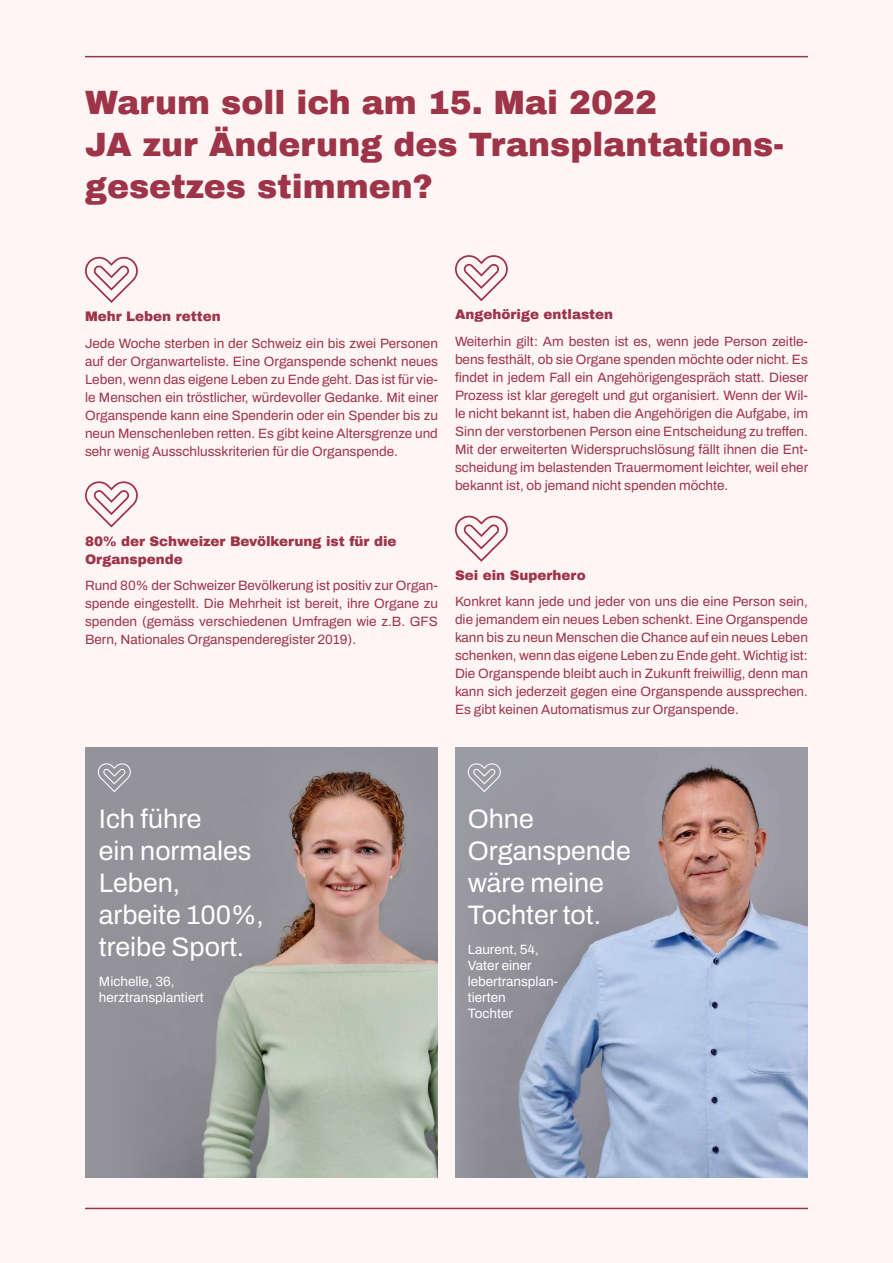
<style>
.page{position:relative;width:893px;height:1263px;background:#fef5f4}
.page>*{position:absolute;margin:0;border:0;box-sizing:border-box;transform-origin:0 0}
.t1{font:900 33px/42px "Archivo";color:#9e3448}
.t2{font:26.7px/32.1px "Archivo";color:#fff}
.t3{font:13.5px/18px "Archivo";color:#9e3448;text-align:justify}
.t4{font:900 13.5px/18px "Archivo";color:#9e3448}
.t5{font:13.5px/16.2px "Archivo";color:#fff}
</style>
<div class="page">
<svg style="left:85px;top:256px;width:53px;height:47px"></svg>
<svg style="left:85px;top:481px;width:53px;height:46px"></svg>
<svg style="left:455px;top:255px;width:53px;height:46px"></svg>
<svg style="left:455px;top:515px;width:53px;height:47px"></svg>
<hr style="left:85px;top:56px;width:723px;height:1px;background:#9e3448">
<hr style="left:85px;top:1208px;width:723px;height:1px;background:#9e3448">
<img style="left:455px;top:747px;width:353px;height:431px">
<svg style="left:466px;top:761px;width:37px;height:32px"></svg>
<img style="left:85px;top:747px;width:353px;height:431px">
<svg style="left:96px;top:761px;width:37px;height:32px"></svg>
<h1 class="t1" style="left:85px;top:82px;width:701px">Warum soll ich am 15. Mai 2022<br>JA zur Änderung des Transplantations&shy;gesetzes stimmen?</h1>
<p class="t4" style="left:85px;top:307px;width:137px">Mehr Leben retten</p>
<p class="t3" style="left:85px;top:334px;width:355px">Jede Woche sterben in der Schweiz ein bis zwei Personen auf der Organwarteliste. Eine Organspende schenkt neues Leben, wenn das eigene Leben zu Ende geht. Das ist für vie&shy;le Menschen ein tröstlicher, würdevoller Gedanke. Mit einer Organspende kann eine Spenderin oder ein Spender bis zu neun Menschenleben retten. Es gibt keine Altersgrenze und sehr wenig Ausschlusskriterien für die Organspende.</p>
<p class="t4" style="left:455px;top:306px;width:160px">Angehörige entlasten</p>
<p class="t3" style="left:455px;top:332px;width:355px">Weiterhin gilt: Am besten ist es, wenn jede Person zeitle&shy;bens festhält, ob sie Organe spenden möchte oder nicht. Es findet in jedem Fall ein Angehörigengespräch statt. Dieser Prozess ist klar geregelt und gut organisiert. Wenn der Wil&shy;le nicht bekannt ist, haben die Angehörigen die Aufgabe, im Sinn der verstorbenen Person eine Entscheidung zu treffen.<br>Mit der erweiterten Widerspruchslösung fällt ihnen die Ent&shy;scheidung im belastenden Trauermoment leichter, weil eher bekannt ist, ob jemand nicht spenden möchte.</p>
<p class="t4" style="left:85px;top:532px;width:313px">80% der Schweizer Bevölkerung ist für die<br>Organspende</p>
<p class="t3" style="left:85px;top:576px;width:354px">Rund 80% der Schweizer Bevölkerung ist positiv zur Organ&shy;spende eingestellt. Die Mehrheit ist bereit, ihre Organe zu spenden (gemäss verschiedenen Umfragen wie z.B. GFS Bern, Nationales Organspenderegister 2019).</p>
<p class="t4" style="left:455px;top:566px;width:132px">Sei ein Superhero</p>
<p class="t3" style="left:455px;top:593px;width:354px">Konkret kann jede und jeder von uns die eine Person sein, die jemandem ein neues Leben schenkt. Eine Organspende kann bis zu neun Menschen die Chance auf ein neues Leben schenken, wenn das eigene Leben zu Ende geht. Wichtig ist:<br>Die Organspende bleibt auch in Zukunft freiwillig, denn man kann sich jederzeit gegen eine Organspende aussprechen.<br>Es gibt keinen Automatismus zur Organspende.</p>
<h2 class="t2" style="left:99px;top:803px;width:167px">Ich führe<br>ein normales<br>Leben, arbeite 100%, treibe Sport.</h2>
<p class="t5" style="left:99px;top:973px;width:106px">Michelle, 36, herztransplantiert</p>
<h2 class="t2" style="left:468px;top:803px;width:164px">Ohne<br>Organspende wäre meine<br>Tochter tot.</h2>
<p class="t5" style="left:468px;top:941px;width:92px">Laurent, 54,<br>Vater einer lebertransplan&shy;tierten<br>Tochter</p>
</div>
